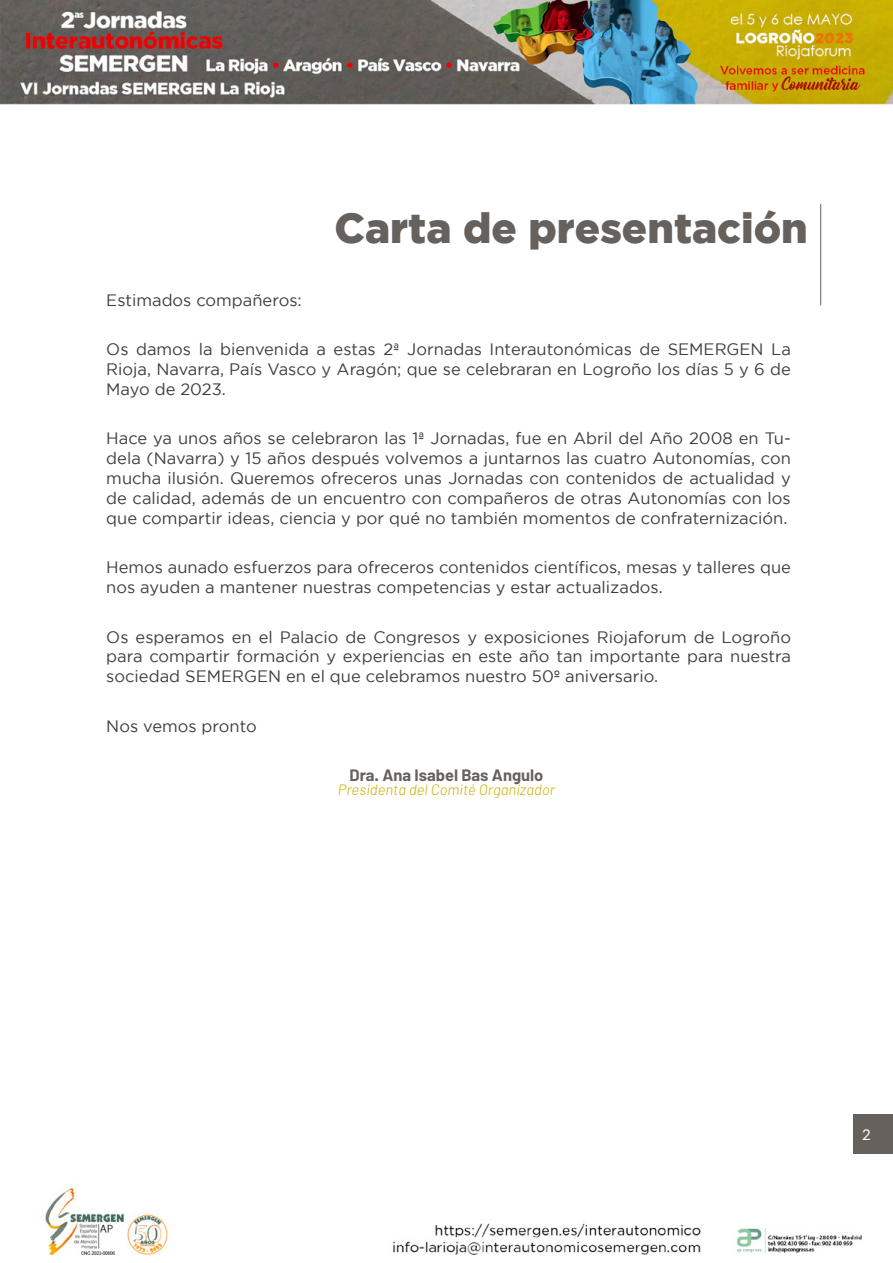
<style>
.page{position:relative;width:893px;height:1263px;background:#fff}
.page>*{position:absolute;margin:0;border:0;box-sizing:border-box;transform-origin:0 0}
.t1{font:900 42px "Gotham";color:#67615e}
.t2{font:16.5px/19.8px "Gotham";color:#3e3d40;text-align:justify}
.t3{font:700 16.5px "Barlow";color:#67615e}
.t4{font:italic 300 15px "Barlow";color:#cbaf01}
.t5{font:15px "Lato";color:#fff}
</style>
<div class="page">
<img style="left:0;top:0;width:893px;height:1255px">
<div style="left:853px;top:1114px;width:40px;height:39px;background:#67615e"></div>
<hr style="left:820px;top:204px;width:1px;height:101px;background:#67615e">
<h1 class="t1" style="left:334px;top:204px;width:475px">Carta de presentación</h1>
<p class="t2" style="left:106px;top:290px;width:197px">Estimados compañeros:</p>
<p class="t2" style="left:106px;top:339px;width:686px">Os damos la bienvenida a estas 2ª Jornadas Interautonómicas de SEMERGEN La Rioja, Navarra, País Vasco y Aragón; que se celebraran en Logroño los días 5 y 6 de Mayo de 2023.</p>
<p class="t2" style="left:106px;top:428px;width:686px">Hace ya unos años se celebraron las 1ª Jornadas, fue en Abril del Año 2008 en Tu&shy;dela (Navarra) y 15 años después volvemos a juntarnos las cuatro Autonomías, con mucha ilusión. Queremos ofreceros unas Jornadas con contenidos de actualidad y de calidad, además de un encuentro con compañeros de otras Autonomías con los que compartir ideas, ciencia y por qué no también momentos de confraternización.</p>
<p class="t2" style="left:106px;top:557px;width:686px">Hemos aunado esfuerzos para ofreceros contenidos científicos, mesas y talleres que nos ayuden a mantener nuestras competencias y estar actualizados.</p>
<p class="t2" style="left:106px;top:626px;width:686px">Os esperamos en el Palacio de Congresos y exposiciones Riojaforum de Logroño para compartir formación y experiencias en este año tan importante para nuestra sociedad SEMERGEN en el que celebramos nuestro 50º aniversario.</p>
<p class="t2" style="left:106px;top:716px;width:152px">Nos vemos pronto</p>
<p class="t3" style="left:349px;top:765px;width:195px">Dra. Ana Isabel Bas Angulo</p>
<p class="t4" style="left:338px;top:781px;width:219px">Presidenta del Comité Organizador</p>
<p class="t5" style="left:862px;top:1124px;width:10px">2</p>
</div>
